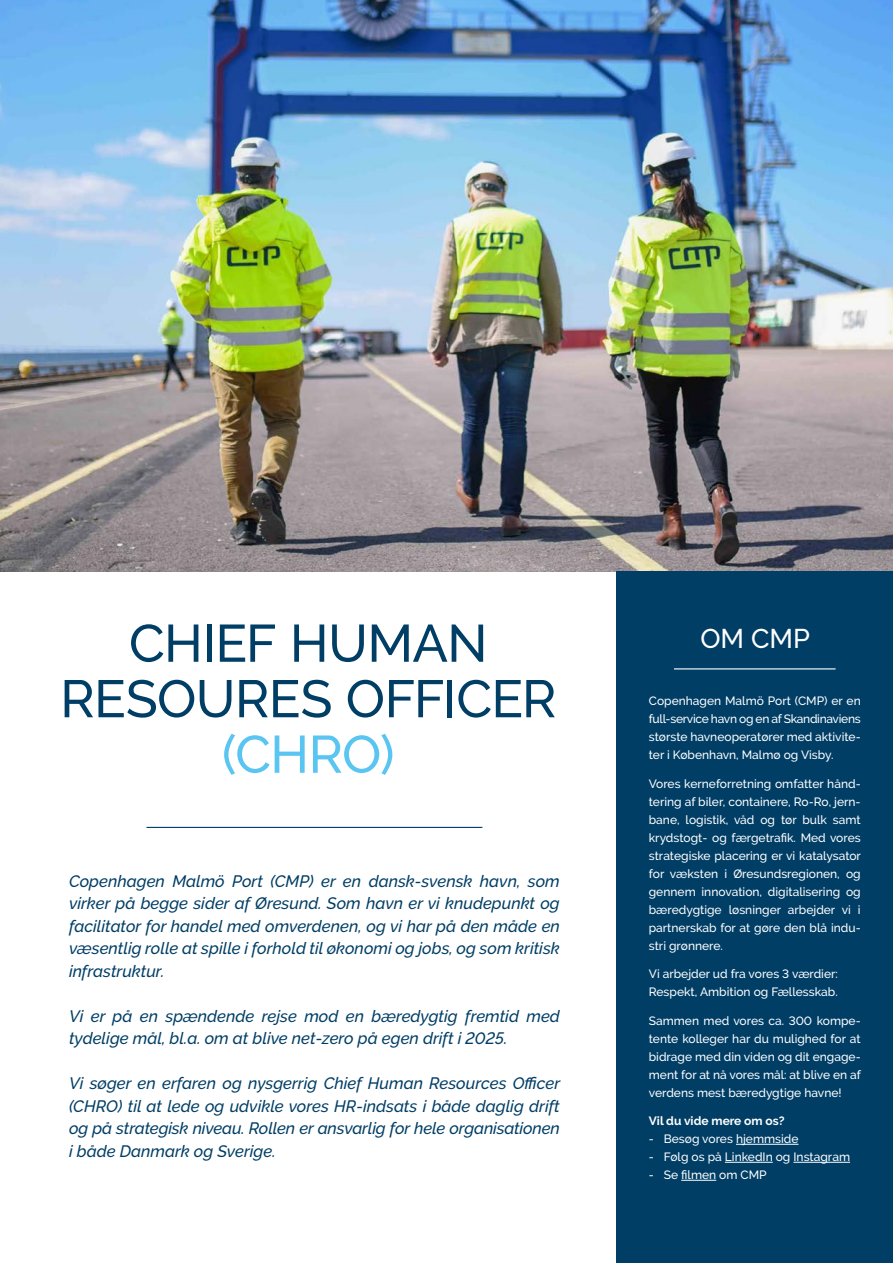
<style>
.page{position:relative;width:893px;height:1263px;background:#fff}
.page>*{position:absolute;margin:0;border:0;box-sizing:border-box;transform-origin:0 0}
.t1{font:500 52.5px/55.5px "Raleway";letter-spacing:-.01em;color:#003e66;text-align:center}
.t2{font:500 52.5px "Raleway";color:#5bc5f2}
.t3{font:500 27px "Raleway";color:#fff}
.t4{font:italic 500 16.5px/22.5px "Raleway";color:#003e66;text-align:justify}
.t5{font:500 12px/18px "Raleway";color:#fff;text-align:justify}
.t6{font:700 12px "Raleway";color:#fff}
</style>
<div class="page">
<img style="left:0;top:0;width:893px;height:572px">
<div style="left:617px;top:572px;width:276px;height:691px;background:#003e66"></div>
<hr style="left:146px;top:827px;width:336px;height:1px;background:#003e66">
<hr style="left:736px;top:1144px;width:62px;height:1px;background:#fff">
<hr style="left:725px;top:1162px;width:48px;height:1px;background:#fff">
<hr style="left:793px;top:1162px;width:57px;height:1px;background:#fff">
<hr style="left:681px;top:1180px;width:35px;height:1px;background:#fff">
<hr style="left:674px;top:668px;width:162px;height:1px;background:#fff">
<h1 class="t1" style="left:60px;top:615px;width:498px">CHIEF HUMAN<br>RESOURES OFFICER</h1>
<h1 class="t2" style="left:222px;top:724px;width:174px">(CHRO)</h1>
<p class="t4" style="left:69px;top:870px;width:492px">Copenhagen Malmö Port (CMP) er en dansk-svensk havn, som virker på begge sider af Øresund. Som havn er vi knudepunkt og facilitator for handel med omverdenen, og vi har på den måde en væsentlig rolle at spille i forhold til økonomi og jobs, og som kritisk infrastruktur.</p>
<h3 class="t4" style="left:69px;top:1005px;width:492px">Vi er på en spændende rejse mod en bæredygtig fremtid med tydelige mål, bl.a. om at blive net-zero på egen drift i 2025.</h3>
<h3 class="t4" style="left:69px;top:1072px;width:493px">Vi søger en erfaren og nysgerrig Chief Human Resources Officer (CHRO) til at lede og udvikle vores HR-indsats i både daglig drift og på strategisk niveau. Rollen er ansvarlig for hele organisationen i både Danmark og Sverige.</h3>
<h2 class="t3" style="left:700px;top:623px;width:111px">OM CMP</h2>
<p class="t5" style="left:649px;top:692px;width:213px">Copenhagen Malmö Port (CMP) er en full-service havn og en af Skandinaviens største havneoperatører med aktivite&shy;ter i København, Malmø og Visby.</p>
<p class="t5" style="left:649px;top:774px;width:214px">Vores kerneforretning omfatter hånd&shy;tering af biler, containere, Ro-Ro, jern&shy;bane, logistik, våd og tør bulk samt krydstogt- og færgetrafik. Med vores strategiske placering er vi katalysator for væksten i Øresundsregionen, og gennem innovation, digitalisering og bæredygtige løsninger arbejder vi i partnerskab for at gøre den blå indu&shy;stri grønnere.</p>
<p class="t5" style="left:649px;top:965px;width:191px">Vi arbejder ud fra vores 3 værdier:<br>Respekt, Ambition og Fællesskab.</p>
<p class="t5" style="left:649px;top:1011px;width:214px">Sammen med vores ca. 300 kompe&shy;tente kolleger har du mulighed for at bidrage med din viden og dit engage&shy;ment for at nå vores mål: at blive en af verdens mest bæredygtige havne!</p>
<p class="t6" style="left:649px;top:1114px;width:137px">Vil du vide mere om os?</p>
<p class="t5" style="left:649px;top:1130px;width:151px">- Besøg vores hjemmside</p>
<p class="t5" style="left:649px;top:1148px;width:203px">- Følg os på LinkedIn og Instagram</p>
<p class="t5" style="left:649px;top:1166px;width:119px">- Se filmen om CMP</p>
</div>
